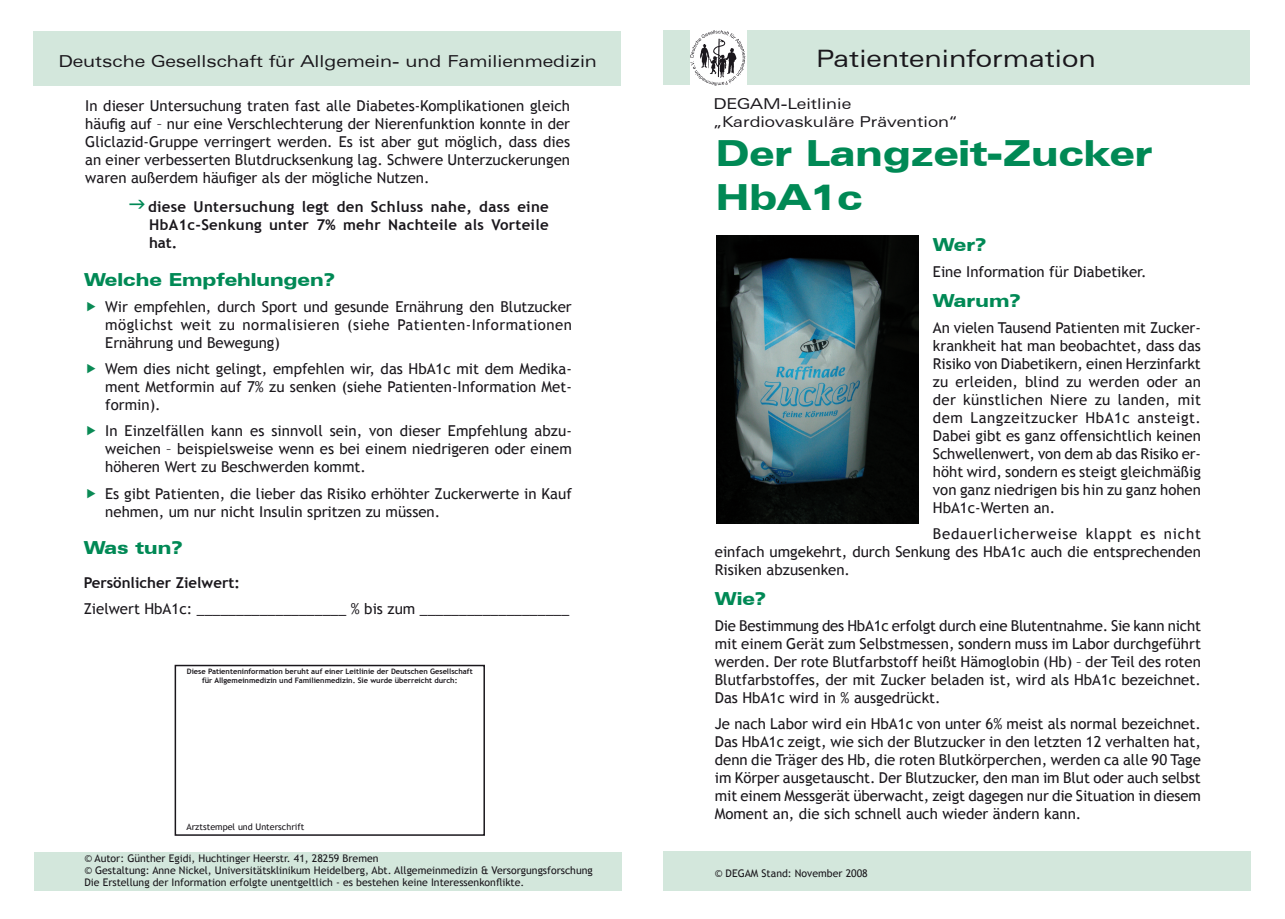
<style>
.page{position:relative;width:1285px;height:919px;background:#fff}
.page>*{position:absolute;margin:0;border:0;box-sizing:border-box;transform-origin:0 0}
.t1{font:900 expanded 36px/43.2px "Zurich BT";color:#008955}
.t2{font:expanded 24px "Zurich BT";color:#1a171c}
.Text{font:900 expanded 18px "Zurich BT";color:#008955}
.Ü2{font:900 expanded 18px "Zurich BT";color:#008955}
.t3{font:expanded 16.5px "Zurich BT";color:#1a171c}
.Text-2{font:15px/18px "Trebuchet MS";color:#1a171c;text-align:justify}
.Text-3{font:700 15px "Trebuchet MS";letter-spacing:.02em;color:#1a171c}
.t4{font:expanded 15px "Zurich BT";color:#1a171c}
.Text-4{font:700 15px "Trebuchet MS";color:#1a171c}
.Text-5{font:700 14.85px/18px "Trebuchet MS";letter-spacing:.02em;color:#1a171c}
.Text-6{font:10.5px "Trebuchet MS";color:#1a171c}
.t5{font:9px "Trebuchet MS";color:#1a171c}
.t6{font:700 7.5px "Trebuchet MS";color:#1a171c}
</style>
<div class="page">
<div style="left:34px;top:31px;width:587px;height:55px;background:#d3e7dc"></div>
<div style="left:663px;top:850px;width:587px;height:40px;background:#d3e7dc"></div>
<div style="left:34px;top:851px;width:587px;height:39px;background:#d3e7dc"></div>
<img style="left:690px;top:30px;width:55px;height:55px">
<div style="left:663px;top:30px;width:26px;height:55px;background:#d3e7dc"></div>
<div style="left:747px;top:30px;width:502px;height:55px;background:#d3e7dc"></div>
<img style="left:716px;top:235px;width:202px;height:288px">
<div style="left:174px;top:664px;width:311px;height:171px;border:2px solid #1a171c"></div>
<p class="t3" style="left:58px;top:51px;width:540px">Deutsche Gesellschaft für Allgemein- und Familienmedizin</p>
<p class="Text-2" style="left:85px;top:97px;width:486px">In dieser Untersuchung traten fast alle Diabetes-Komplikationen gleich häufig auf – nur eine Verschlechterung der Nierenfunktion konnte in der Gliclazid-Gruppe verringert werden. Es ist aber gut möglich, dass dies an einer verbesserten Blutdrucksenkung lag. Schwere Unterzuckerungen waren außerdem häufiger als der mögliche Nutzen.</p>
<p class="Text-3" style="left:148px;top:197px;width:402px">diese Untersuchung legt den Schluss nahe, dass eine</p>
<p class="Text-5" style="left:149px;top:215px;width:401px">HbA1c-Senkung unter 7% mehr Nachteile als Vorteile hat.</p>
<p class="Ü2" style="left:84px;top:268px;width:252px">Welche Empfehlungen?</p>
<p class="Text-2" style="left:105px;top:298px;width:468px">Wir empfehlen, durch Sport und gesunde Ernährung den Blutzucker möglichst weit zu normalisieren (siehe Patienten-Informationen Ernährung und Bewegung)</p>
<p class="Text-2" style="left:105px;top:360px;width:468px">Wem dies nicht gelingt, empfehlen wir, das HbA1c mit dem Medika&shy;ment Metformin auf 7% zu senken (siehe Patienten-Information Met&shy;formin).</p>
<p class="Text-2" style="left:105px;top:422px;width:468px">In Einzelfällen kann es sinnvoll sein, von dieser Empfehlung abzu&shy;weichen – beispielsweise wenn es bei einem niedrigeren oder einem höheren Wert zu Beschwerden kommt.</p>
<p class="Text-2" style="left:105px;top:484px;width:468px">Es gibt Patienten, die lieber das Risiko erhöhter Zuckerwerte in Kauf nehmen, um nur nicht Insulin spritzen zu müssen.</p>
<p class="Text" style="left:84px;top:537px;width:100px">Was tun?</p>
<p class="Text-4" style="left:84px;top:573px;width:158px">Persönlicher Zielwert:</p>
<p class="Text-2" style="left:84px;top:600px;width:487px">Zielwert HbA1c: ___________________ % bis zum ___________________</p>
<p class="t6" style="left:187px;top:666px;width:287px">Diese Patienteninformation beruht auf einer Leitlinie der Deutschen Gesellschaft</p>
<p class="t6" style="left:202px;top:675px;width:257px">für Allgemeinmedizin und Familienmedizin. Sie wurde überreicht durch:</p>
<p class="t5" style="left:186px;top:821px;width:119px">Arztstempel und Unterschrift</p>
<p class="Text-6" style="left:84px;top:851px;width:295px">© Autor: Günther Egidi, Huchtinger Heerstr. 41, 28259 Bremen</p>
<p class="Text-6" style="left:84px;top:864px;width:509px">© Gestaltung: Anne Nickel, Universitätsklinikum Heidelberg, Abt. Allgemeinmedizin &amp; Versorgungsforschung</p>
<p class="Text-6" style="left:84px;top:876px;width:441px">Die Erstellung der Information erfolgte unentgeltlich - es bestehen keine Interessenkonflikte.</p>
<p class="t2" style="left:815px;top:44px;width:281px">Patienteninformation</p>
<p class="t4" style="left:713px;top:95px;width:139px">DEGAM-Leitlinie</p>
<p class="t4" style="left:713px;top:113px;width:246px">„Kardiovaskuläre Prävention“</p>
<p class="t1" style="left:715px;top:132px;width:438px">Der Langzeit-Zucker<br>HbA1c</p>
<p class="Text" style="left:932px;top:234px;width:55px">Wer?</p>
<p class="Text-2" style="left:932px;top:263px;width:215px">Eine Information für Diabetiker.</p>
<p class="Text" style="left:932px;top:289px;width:89px">Warum?</p>
<p class="Text-2" style="left:932px;top:318px;width:269px">An vielen Tausend Patienten mit Zucker&shy;krankheit hat man beobachtet, dass das Risiko von Diabetikern, einen Herzinfarkt zu erleiden, blind zu werden oder an der künstlichen Niere zu landen, mit dem Langzeitzucker HbA1c ansteigt.<br>Dabei gibt es ganz offensichtlich keinen Schwellenwert, von dem ab das Risiko er&shy;höht wird, sondern es steigt gleichmäßig von ganz niedrigen bis hin zu ganz hohen HbA1c-Werten an.</p>
<p class="Text-2" style="left:714px;top:525px;width:487px;text-indent:218px">Bedauerlicherweise klappt es nicht einfach umgekehrt, durch Senkung des HbA1c auch die entsprechenden Risiken abzusenken.</p>
<p class="Text" style="left:714px;top:587px;width:53px">Wie?</p>
<p class="Text-2" style="left:714px;top:616px;width:487px">Die Bestimmung des HbA1c erfolgt durch eine Blutentnahme. Sie kann nicht mit einem Gerät zum Selbstmessen, sondern muss im Labor durchgeführt werden. Der rote Blutfarbstoff heißt Hämoglobin (Hb) – der Teil des roten Blutfarbstoffes, der mit Zucker beladen ist, wird als HbA1c bezeichnet.<br>Das HbA1c wird in % ausgedrückt.</p>
<p class="Text-2" style="left:714px;top:714px;width:487px">Je nach Labor wird ein HbA1c von unter 6% meist als normal bezeichnet.<br>Das HbA1c zeigt, wie sich der Blutzucker in den letzten 12 verhalten hat, denn die Träger des Hb, die roten Blutkörperchen, werden ca alle 90 Tage im Körper ausgetauscht. Der Blutzucker, den man im Blut oder auch selbst mit einem Messgerät überwacht, zeigt dagegen nur die Situation in diesem Moment an, die sich schnell auch wieder ändern kann.</p>
<p class="Text-6" style="left:714px;top:866px;width:154px">© DEGAM Stand: November 2008</p>
</div>
